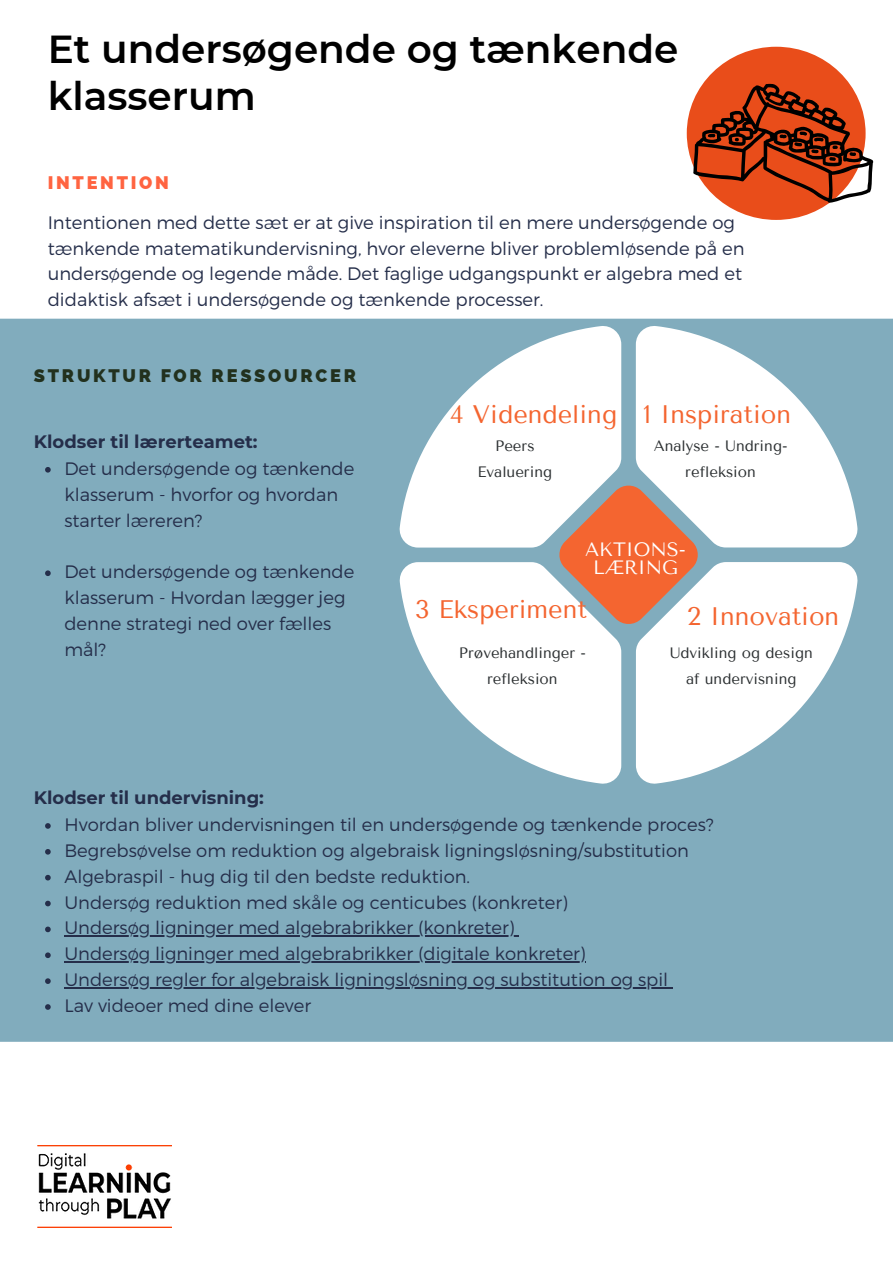
<style>
.page{position:relative;width:893px;height:1264px;background:#fff}
.page>*{position:absolute;margin:0;border:0;box-sizing:border-box;transform-origin:0 0}
.t1{font:600 39px/47.2px "Montserrat";color:#000}
.t2{font:25.2px "Tenor Sans";color:#f46530}
.t3{font:19.2px/17.9px "Tenor Sans";color:#fff;text-align:center}
.t4{font:800 18.15px "Raleway";letter-spacing:.15em;color:#22311e}
.t5{font:800 18.15px "Raleway";letter-spacing:.15em;color:#ff6441}
.t6{font:300 18px/25.8px "Montserrat";color:#252e4a}
.t7{font:700 18px "Montserrat";color:#252e4a}
.t8{font:15px/25.8px "Tenor Sans";color:#2a2e30;text-align:center}
</style>
<div class="page">
<div style="left:686px;top:47px;width:179px;height:173px;background:#e94d1a;border-radius:50%"></div>
<svg style="left:693px;top:84px;width:180px;height:119px"></svg>
<div style="left:0;top:319px;width:892px;height:722px;background:#81acbd"></div>
<svg style="left:636px;top:562px;width:221px;height:221px"></svg>
<svg style="left:635px;top:326px;width:222px;height:221px"></svg>
<svg style="left:399px;top:326px;width:222px;height:221px"></svg>
<svg style="left:399px;top:562px;width:222px;height:221px"></svg>
<svg style="left:557px;top:484px;width:142px;height:141px"></svg>
<svg style="left:45px;top:467px;width:6px;height:5px"></svg>
<svg style="left:45px;top:570px;width:6px;height:6px"></svg>
<svg style="left:45px;top:823px;width:6px;height:5px"></svg>
<svg style="left:45px;top:849px;width:6px;height:5px"></svg>
<svg style="left:45px;top:874px;width:6px;height:6px"></svg>
<svg style="left:45px;top:900px;width:6px;height:6px"></svg>
<svg style="left:45px;top:926px;width:6px;height:6px"></svg>
<hr style="left:64px;top:935px;width:450px;height:1px;background:#252e4a">
<svg style="left:45px;top:952px;width:6px;height:6px"></svg>
<hr style="left:64px;top:961px;width:521px;height:1px;background:#252e4a">
<svg style="left:45px;top:978px;width:6px;height:5px"></svg>
<hr style="left:64px;top:987px;width:604px;height:1px;background:#252e4a">
<svg style="left:45px;top:1004px;width:6px;height:5px"></svg>
<img style="left:38px;top:1145px;width:133px;height:74px">
<h1 class="t1" style="left:48px;top:26px;width:632px">Et undersøgende og tænkende klasserum</h1>
<p class="t5" style="left:48px;top:172px;width:123px">INTENTION</p>
<p class="t6" style="left:48px;top:208px;width:698px">Intentionen med dette sæt er at give inspiration til en mere undersøgende og tænkende matematikundervisning, hvor eleverne bliver problemløsende på en undersøgende og legende måde. Det faglige udgangspunkt er algebra med et didaktisk afsæt i undersøgende og tænkende processer.</p>
<p class="t4" style="left:34px;top:365px;width:324px">STRUKTUR FOR RESSOURCER</p>
<p class="t7" style="left:34px;top:430px;width:225px">Klodser til lærerteamet:</p>
<p class="t6" style="left:64px;top:454px;width:291px">Det undersøgende og tænkende klasserum - hvorfor og hvordan starter læreren?</p>
<p class="t6" style="left:64px;top:558px;width:291px">Det undersøgende og tænkende klasserum - Hvordan lægger jeg denne strategi ned over fælles mål?</p>
<p class="t7" style="left:34px;top:786px;width:232px">Klodser til undervisning:</p>
<h2 class="t2" style="left:450px;top:400px;width:169px">4 Videndeling</h2>
<p class="t8" style="left:477px;top:433px;width:76px">Peers<br>Evaluering</p>
<h2 class="t2" style="left:643px;top:400px;width:149px">1 Inspiration</h2>
<p class="t8" style="left:653px;top:433px;width:135px">Analyse - Undring&shy;refleksion</p>
<p class="t3" style="left:585px;top:541px;width:102px">AKTIONS-<br>LÆRING</p>
<h2 class="t2" style="left:415px;top:595px;width:173px">3 Eksperiment</h2>
<p class="t8" style="left:459px;top:640px;width:129px">Prøvehandlinger - refleksion</p>
<h2 class="t2" style="left:687px;top:601px;width:154px">2 Innovation</h2>
<p class="t8" style="left:669px;top:640px;width:145px">Udvikling og design af undervisning</p>
<p class="t6" style="left:64px;top:810px;width:650px">Hvordan bliver undervisningen til en undersøgende og tænkende proces?<br>Begrebsøvelse om reduktion og algebraisk ligningsløsning/substitution Algebraspil - hug dig til den bedste reduktion.<br>Undersøg reduktion med skåle og centicubes (konkreter)<br>Undersøg ligninger med algebrabrikker (konkreter)<br>Undersøg ligninger med algebrabrikker (digitale konkreter)<br>Undersøg regler for algebraisk ligningsløsning og substitution og spil<br>Lav videoer med dine elever</p>
</div>
